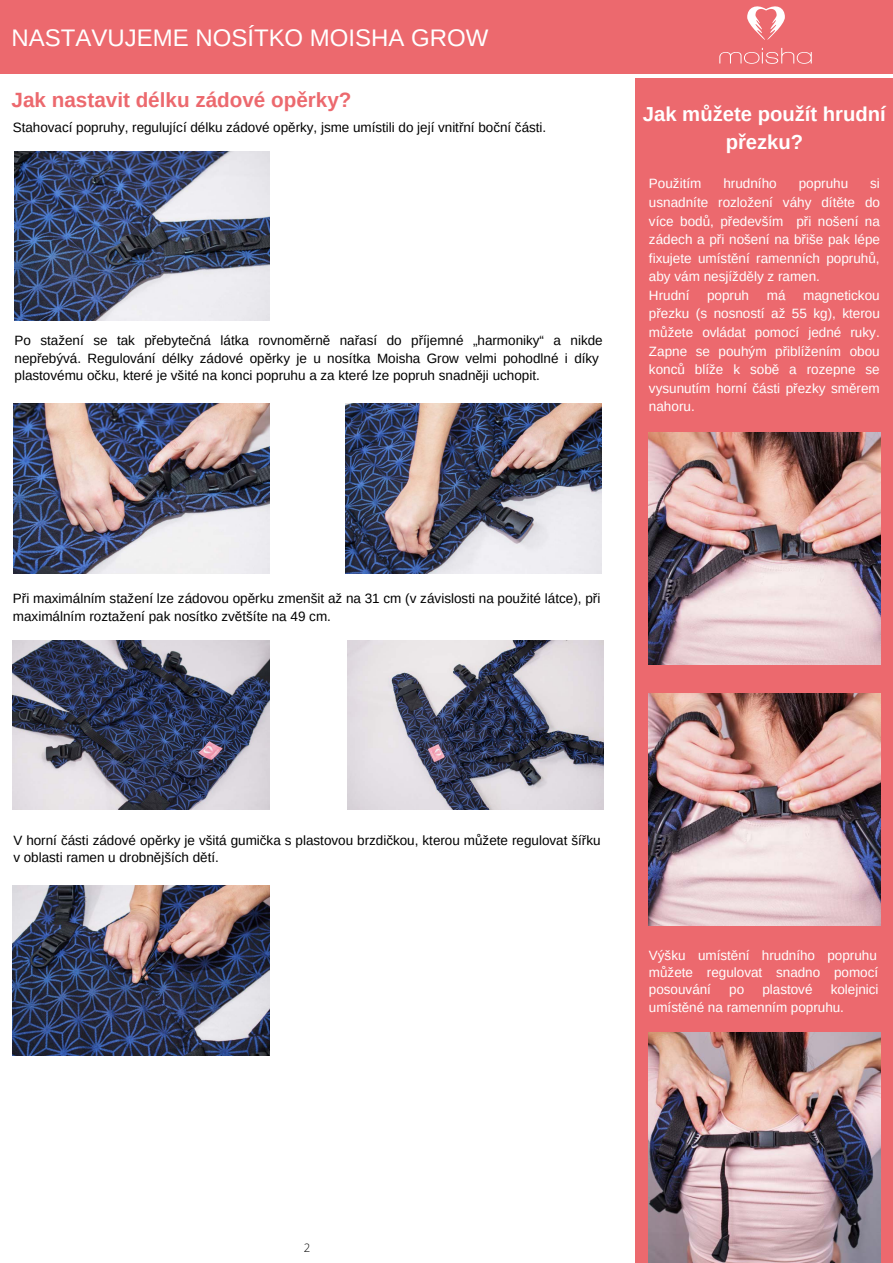
<style>
.page{position:relative;width:893px;height:1263px;background:#fff}
.page>*{position:absolute;margin:0;border:0;box-sizing:border-box;transform-origin:0 0}
.t1{font:24px "Arimo";color:#fff}
.t2{font:700 20.7px "Arimo";color:#ec696e}
.t3{font:700 20.25px/28.1px "Arimo";color:#fff;text-align:center}
.t4{font:13.5px/17.2px "Arimo";color:#000}
.t5{font:13.5px/18.6px "Arimo";color:#fff}
.t6{font:300 11.55px "Open Sans";color:#000}
</style>
<div class="page">
<div style="left:0;top:0;width:893px;height:77px;background:#ec696e"></div>
<div style="left:635px;top:0;width:258px;height:1263px;background:#ec696e"></div>
<hr style="left:0;top:75px;width:893px;height:3px;background:#fff">
<img style="left:15px;top:151px;width:254px;height:169px">
<img style="left:13px;top:404px;width:256px;height:169px">
<img style="left:345px;top:404px;width:256px;height:169px">
<img style="left:13px;top:640px;width:256px;height:170px">
<img style="left:347px;top:640px;width:256px;height:169px">
<img style="left:13px;top:886px;width:256px;height:169px">
<svg style="left:747px;top:6px;width:38px;height:34px"></svg>
<svg style="left:719px;top:48px;width:92px;height:16px"></svg>
<img style="left:649px;top:433px;width:231px;height:231px">
<img style="left:649px;top:694px;width:231px;height:231px">
<img style="left:648px;top:1032px;width:232px;height:231px">
<h1 class="t1" style="left:12px;top:25px;width:478px">NASTAVUJEME NOSÍTKO MOISHA GROW</h1>
<h2 class="t2" style="left:12px;top:88px;width:341px">Jak nastavit délku zádové opěrky?</h2>
<p class="t4" style="left:13px;top:119px;width:535px">Stahovací popruhy, regulující délku zádové opěrky, jsme umístili do její vnitřní boční části.</p>
<p class="t4" style="left:15px;top:332px;width:590px">Po stažení se tak přebytečná látka rovnoměrně nařasí do příjemné „harmoniky“ a nikde nepřebývá. Regulování délky zádové opěrky je u nosítka Moisha Grow velmi pohodlné i díky plastovému očku, které je všité na konci popruhu a za které lze popruh snadněji uchopit.</p>
<h3 class="t3" style="left:643px;top:100px;width:244px">Jak můžete použít hrudní přezku?</h3>
<p class="t5" style="left:649px;top:174px;width:54px">Použitím</p>
<p class="t5" style="left:723px;top:174px;width:55px">hrudního</p>
<p class="t5" style="left:798px;top:174px;width:51px">popruhu</p>
<p class="t5" style="left:649px;top:174px;width:233px;text-indent:221px">si usnadníte rozložení váhy dítěte do více bodů, především při nošení na zádech a při nošení na břiše pak lépe fixujete umístění ramenních popruhů, aby vám nesjížděly z ramen.<br>Hrudní</p>
<p class="t5" style="left:707px;top:286px;width:44px">popruh</p>
<p class="t5" style="left:767px;top:286px;width:20px">má</p>
<p class="t5" style="left:649px;top:286px;width:232px;text-align:justify;text-indent:154px">magnetickou přezku (s nosností až 55 kg), kterou můžete ovládat pomocí jedné ruky.<br>Zapne se pouhým přiblížením obou konců blíže k sobě a rozepne se vysunutím horní části přezky směrem nahoru.</p>
<p class="t4" style="left:13px;top:589px;width:589px;line-height:18.6px">Při maximálním stažení lze zádovou opěrku zmenšit až na 31 cm (v závislosti na použité látce), při maximálním roztažení pak nosítko zvětšíte na 49 cm.</p>
<p class="t4" style="left:13px;top:831px;width:589px">V horní části zádové opěrky je všitá gumička s plastovou brzdičkou, kterou můžete regulovat šířku v oblasti ramen u drobnějších dětí.</p>
<p class="t5" style="left:649px;top:946px;width:231px;line-height:17.4px;text-align:justify">Výšku umístění hrudního popruhu můžete regulovat snadno pomocí posouvání</p>
<p class="t5" style="left:729px;top:980px;width:16px">po</p>
<p class="t5" style="left:762px;top:980px;width:52px">plastové</p>
<p class="t5" style="left:649px;top:981px;width:231px;line-height:17.4px;text-indent:182px">kolejnici umístěné na ramenním popruhu.</p>
<p class="t6" style="left:304px;top:1239px;width:8px">2</p>
</div>
